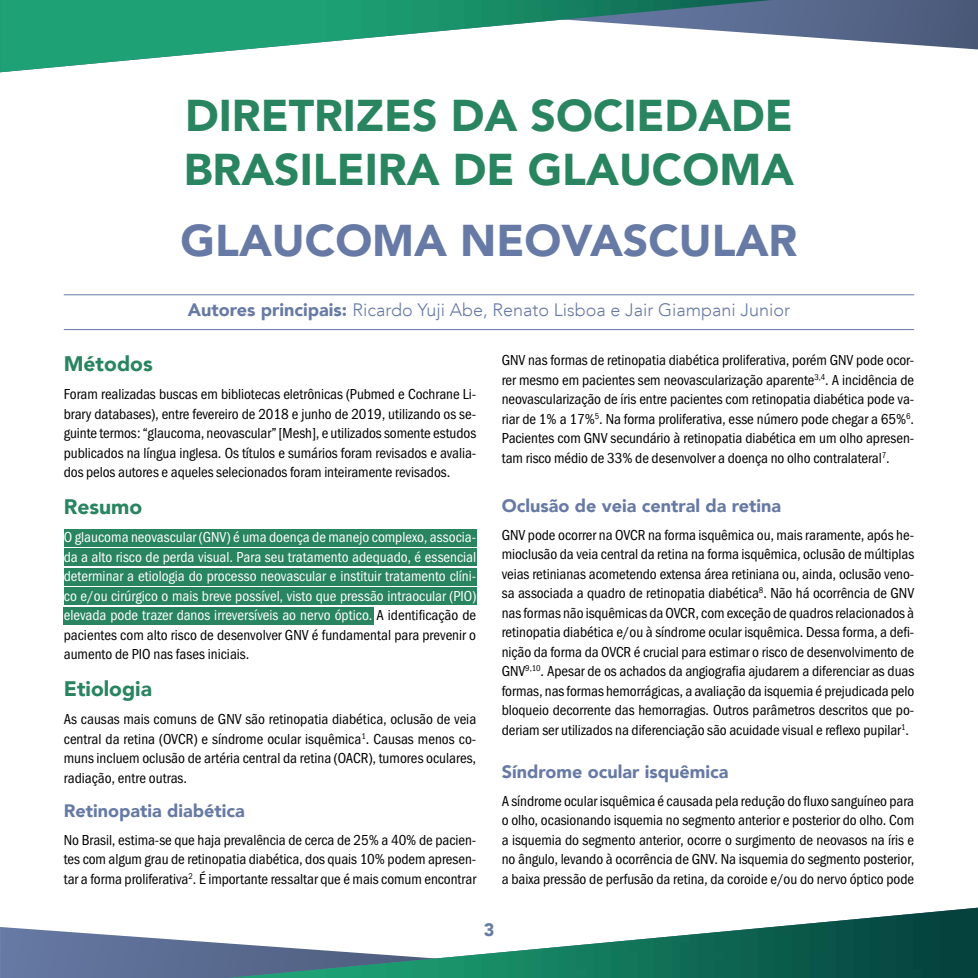
<style>
.page{position:relative;width:978px;height:978px;background:#fff}
.page>*{position:absolute;margin:0;border:0;box-sizing:border-box;transform-origin:0 0}
.t1{font:900 44.4px/53.2px "Avenir LT";color:#298460}
.t2{font:900 44.4px "Avenir LT";color:#677aa5}
.t3{font:900 21px "Avenir LT";color:#298460}
.t4{font:900 18px "Avenir LT";color:#677aa5}
.t5{font:300 18px "Avenir LT";color:#677aa5}
.t6{font:15px/19.5px "Franklin Gothic URW Con Boo";letter-spacing:-.005em;color:#000;text-align:justify}
.t7{font:15px/19.5px "Franklin Gothic URW Con Boo";color:#fff;text-align:justify}
.s1{font-weight:900}
.s2{color:#000}
</style>
<div class="page">
<div style="left:64px;top:529px;width:412px;height:17px;background:#298460"></div>
<div style="left:64px;top:549px;width:412px;height:17px;background:#298460"></div>
<div style="left:64px;top:568px;width:412px;height:17px;background:#298460"></div>
<div style="left:64px;top:588px;width:412px;height:17px;background:#298460"></div>
<div style="left:64px;top:607px;width:310px;height:17px;background:#298460"></div>
<img style="left:0;top:0;width:978px;height:72px">
<img style="left:0;top:907px;width:978px;height:71px">
<hr style="left:64px;top:294px;width:850px;height:1px;background:#677aa5">
<hr style="left:64px;top:329px;width:850px;height:1px;background:#677aa5">
<h1 class="t1" style="left:184px;top:89px;width:612px">DIRETRIZES DA SOCIEDADE<br>BRASILEIRA DE GLAUCOMA</h1>
<h1 class="t2" style="left:181px;top:214px;width:618px">GLAUCOMA NEOVASCULAR</h1>
<p class="t5" style="left:188px;top:300px;width:604px"><span class="s1">Autores principais:</span> Ricardo Yuji Abe, Renato Lisboa e Jair Giampani Junior</p>
<h2 class="t3" style="left:64px;top:351px;width:90px">Métodos</h2>
<p class="t6" style="left:64px;top:384px;width:414px">Foram realizadas buscas em bibliotecas eletrônicas (Pubmed e Cochrane Li&shy;brary databases), entre fevereiro de 2018 e junho de 2019, utilizando os se&shy;guinte termos: “glaucoma, neovascular” [Mesh], e utilizados somente estudos publicados na língua inglesa. Os títulos e sumários foram revisados e avalia&shy;dos pelos autores e aqueles selecionados foram inteiramente revisados.</p>
<h2 class="t3" style="left:64px;top:494px;width:80px">Resumo</h2>
<p class="t7" style="left:64px;top:527px;width:414px">O glaucoma neovascular (GNV) é uma doença de manejo complexo, associa&shy;da a alto risco de perda visual. Para seu tratamento adequado, é essencial determinar a etiologia do processo neovascular e instituir tratamento clíni&shy;co e/ou cirúrgico o mais breve possível, visto que pressão intraocular (PIO) elevada pode trazer danos irreversíveis ao nervo óptico. <span class="s2">A identificação de pacientes com alto risco de desenvolver GNV é fundamental para prevenir o aumento de PIO nas fases iniciais.</span></p>
<h2 class="t3" style="left:64px;top:676px;width:90px">Etiologia</h2>
<p class="t6" style="left:64px;top:709px;width:414px">As causas mais comuns de GNV são retinopatia diabética, oclusão de veia central da retina (OVCR) e síndrome ocular isquêmica<sup>1</sup>. Causas menos co&shy;muns incluem oclusão de artéria central da retina (OACR), tumores oculares, radiação, entre outras.</p>
<p class="t4" style="left:64px;top:799px;width:183px">Retinopatia diabética</p>
<p class="t6" style="left:64px;top:830px;width:414px">No Brasil, estima-se que haja prevalência de cerca de 25% a 40% de pacien&shy;tes com algum grau de retinopatia diabética, dos quais 10% podem apresen&shy;tar a forma proliferativa<sup>2</sup>. É importante ressaltar que é mais comum encontrar</p>
<p class="t6" style="left:502px;top:350px;width:414px">GNV nas formas de retinopatia diabética proliferativa, porém GNV pode ocor&shy;rer mesmo em pacientes sem neovascularização aparente<sup>3,4</sup>. A incidência de neovascularização de íris entre pacientes com retinopatia diabética pode va&shy;riar de 1% a 17%<sup>5</sup>. Na forma proliferativa, esse número pode chegar a 65%<sup>6</sup>.<br>Pacientes com GNV secundário à retinopatia diabética em um olho apresen&shy;tam risco médio de 33% de desenvolver a doença no olho contralateral<sup>7</sup>.</p>
<p class="t4" style="left:502px;top:495px;width:281px">Oclusão de veia central da retina</p>
<p class="t6" style="left:502px;top:525px;width:414px">GNV pode ocorrer na OVCR na forma isquêmica ou, mais raramente, após he&shy;mioclusão da veia central da retina na forma isquêmica, oclusão de múltiplas veias retinianas acometendo extensa área retiniana ou, ainda, oclusão veno&shy;sa associada a quadro de retinopatia diabética<sup>8</sup>. Não há ocorrência de GNV nas formas não isquêmicas da OVCR, com exceção de quadros relacionados à retinopatia diabética e/ou à síndrome ocular isquêmica. Dessa forma, a defi&shy;nição da forma da OVCR é crucial para estimar o risco de desenvolvimento de GNV<sup>9,10</sup>. Apesar de os achados da angiografia ajudarem a diferenciar as duas formas, nas formas hemorrágicas, a avaliação da isquemia é prejudicada pelo bloqueio decorrente das hemorragias. Outros parâmetros descritos que po&shy;deriam ser utilizados na diferenciação são acuidade visual e reflexo pupilar<sup>1</sup>.</p>
<p class="t4" style="left:502px;top:761px;width:228px">Síndrome ocular isquêmica</p>
<p class="t6" style="left:502px;top:791px;width:414px">A síndrome ocular isquêmica é causada pela redução do fluxo sanguíneo para o olho, ocasionando isquemia no segmento anterior e posterior do olho. Com a isquemia do segmento anterior, ocorre o surgimento de neovasos na íris e no ângulo, levando à ocorrência de GNV. Na isquemia do segmento posterior, a baixa pressão de perfusão da retina, da coroide e/ou do nervo óptico pode</p>
<p class="t4" style="left:484px;top:919px;width:12px">3</p>
</div>
